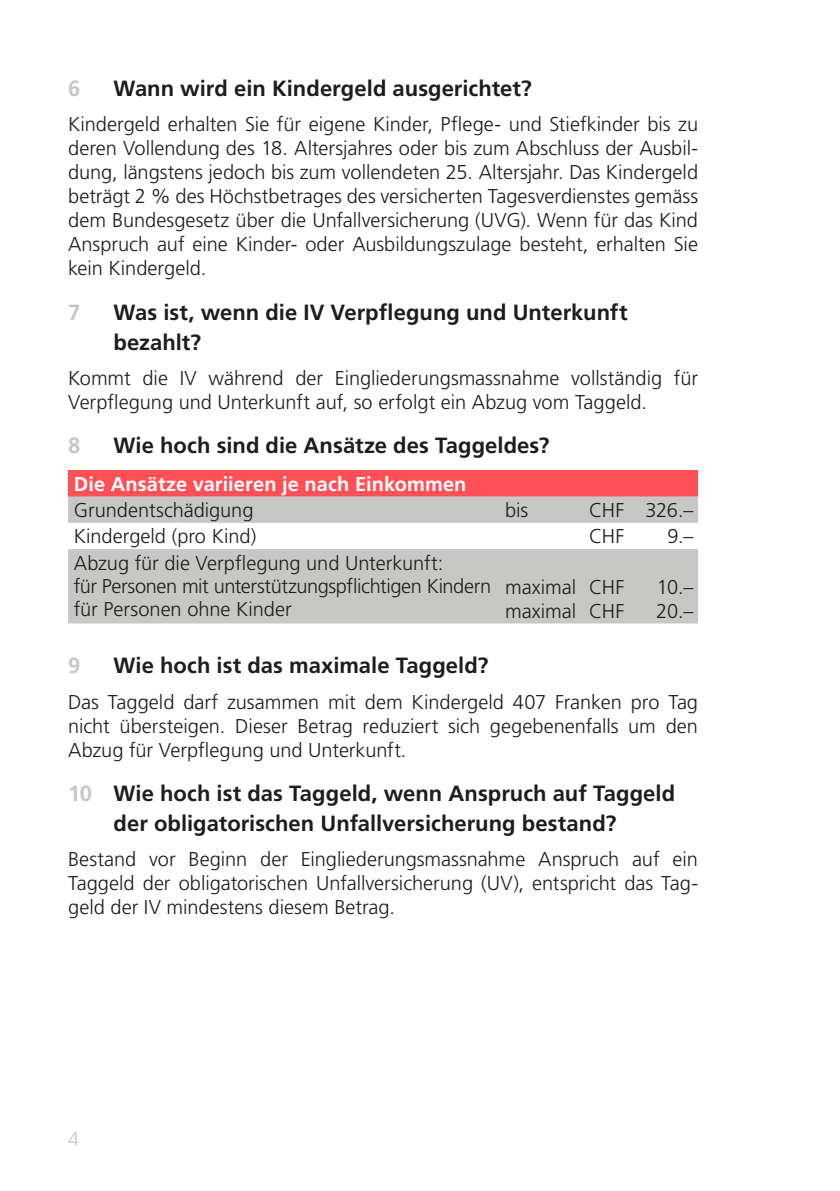
<style>
.page{position:relative;width:840px;height:1191px;background:#fff}
.page>*{position:absolute;margin:0;border:0;box-sizing:border-box;transform-origin:0 0}
.t1{font:700 22px/30px "Frutiger LT Std";color:#1d1d1b}
.t2{font:700 22px "Frutiger LT Std";color:#c7c7c6}
.Grundtext{font:300 20px/24px "Frutiger LT Std";letter-spacing:-.005em;color:#1d1d1b}
.Tabellen_Text_Weiss{font:700 20px "Frutiger LT Std";letter-spacing:.005em;color:#fff}
.t3{font:300 20px "Frutiger LT Std";color:#c7c7c6}
.s1{color:#c7c7c6}
</style>
<div class="page">
<div style="left:68px;top:470px;width:629px;height:26px;background:#ff5057"></div>
<svg style="left:68px;top:496px;width:629px;height:127px;fill:#c7c7c6"></svg>
<p class="t2" style="left:68px;top:75px;width:14px">6</p>
<p class="t1" style="left:113px;top:73px;width:419px">Wann wird ein Kindergeld ausgerichtet?</p>
<p class="Grundtext" style="left:68px;top:113px;width:631px;text-align:justify">Kindergeld erhalten Sie für eigene Kinder, Pflege- und Stiefkinder bis zu deren Vollendung des 18. Altersjahres oder bis zum Abschluss der Ausbil&shy;dung, längstens jedoch bis zum vollendeten 25. Altersjahr. Das Kindergeld beträgt 2 % des Höchstbetrages des versicherten Tagesverdienstes gemäss dem Bundesgesetz über die Unfallversicherung (UVG). Wenn für das Kind Anspruch auf eine Kinder- oder Ausbildungszulage besteht, erhalten Sie kein Kindergeld.</p>
<p class="t2" style="left:68px;top:299px;width:14px">7</p>
<p class="t1" style="left:113px;top:297px;width:515px">Was ist, wenn die IV Verpflegung und Unterkunft bezahlt?</p>
<p class="Grundtext" style="left:68px;top:366px;width:631px">Kommt die IV während der Eingliederungsmassnahme vollständig für<br>Verpflegung und Unterkunft auf, so erfolgt ein Abzug vom Taggeld.</p>
<p class="t2" style="left:68px;top:432px;width:14px">8</p>
<p class="t1" style="left:113px;top:430px;width:437px">Wie hoch sind die Ansätze des Taggeldes?</p>
<p class="Tabellen_Text_Weiss" style="left:74px;top:472px;width:394px">Die Ansätze variieren je nach Einkommen</p>
<p class="Grundtext" style="left:74px;top:498px;width:181px">Grundentschädigung</p>
<p class="Grundtext" style="left:505px;top:498px;width:25px">bis</p>
<p class="Grundtext" style="left:588px;top:498px;width:37px">CHF</p>
<p class="Grundtext" style="left:645px;top:498px;width:49px">326.–</p>
<p class="Grundtext" style="left:74px;top:525px;width:184px">Kindergeld (pro Kind)</p>
<p class="Grundtext" style="left:588px;top:525px;width:37px">CHF</p>
<p class="Grundtext" style="left:667px;top:525px;width:28px">9.–</p>
<p class="Grundtext" style="left:74px;top:551px;width:418px;line-height:23px">Abzug für die Verpflegung und Unterkunft:<br>für Personen mit unterstützungspflichtigen Kindern für Personen ohne Kinder</p>
<p class="Grundtext" style="left:505px;top:575px;width:72px">maximal maximal</p>
<p class="Grundtext" style="left:588px;top:575px;width:37px">CHF<br>CHF</p>
<p class="Grundtext" style="left:656px;top:575px;width:39px">10.–<br>20.–</p>
<p class="t2" style="left:68px;top:652px;width:14px">9</p>
<p class="t1" style="left:113px;top:650px;width:376px">Wie hoch ist das maximale Taggeld?</p>
<p class="Grundtext" style="left:68px;top:690px;width:631px;text-align:justify">Das Taggeld darf zusammen mit dem Kindergeld 407 Franken pro Tag nicht übersteigen. Dieser Betrag reduziert sich gegebenenfalls um den Abzug für Verpflegung und Unterkunft.</p>
<p class="t1" style="left:113px;top:778px;width:563px;text-indent:-45px"><span class="s1">10</span> Wie hoch ist das Taggeld, wenn Anspruch auf Taggeld der obligatorischen Unfallversicherung bestand?</p>
<p class="Grundtext" style="left:68px;top:847px;width:631px;text-align:justify">Bestand vor Beginn der Eingliederungsmassnahme Anspruch auf ein Taggeld der obligatorischen Unfallversicherung (UV), entspricht das Tag&shy;geld der IV mindestens diesem Betrag.</p>
<p class="t3" style="left:68px;top:1127px;width:13px">4</p>
</div>
